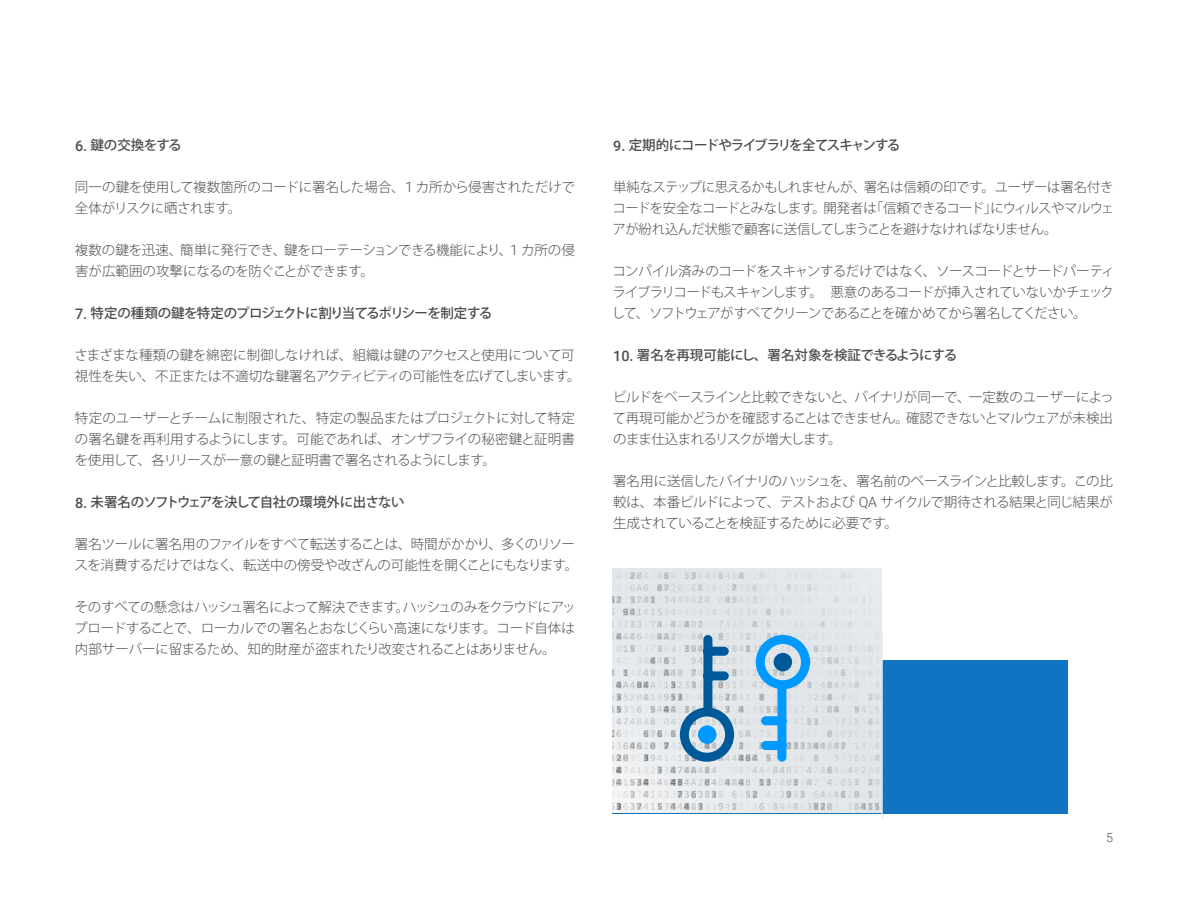
<style>
.page{position:relative;width:1188px;height:918px;background:#fff}
.page>*{position:absolute;margin:0;border:0;box-sizing:border-box;transform-origin:0 0}
.t1{font:300 13.5px/21px "Koz Go Pro";letter-spacing:-.03em;color:#4c4c4d;text-align:justify}
.t2{font:500 13.5px "Koz Go Pro";letter-spacing:-.05em;color:#4c4c4d}
.t3{font:500 13.5px "Koz Go Pro";letter-spacing:-.09em;color:#4c4c4d}
.t4{font:500 13.5px "Koz Go Pro";letter-spacing:-.025em;color:#4c4c4d}
.t5{font:300 12.6px "Roboto";color:#4c4c4d}
.s1{font-family:"Roboto";font-size:14.4px}
.s2{font-family:"Roboto";font-size:14.1px}
</style>
<div class="page">
<div style="left:613px;top:661px;width:455px;height:153px;background:#1074c3"></div>
<img style="left:613px;top:568px;width:269px;height:245px">
<svg style="left:756px;top:635px;width:54px;height:127px;background:#8dc5ea"></svg>
<svg style="left:680px;top:635px;width:54px;height:127px;background:#8db2cc"></svg>
<p class="t4" style="left:75px;top:137px;width:108px"><span class="s1">6.</span> 鍵の交換をする</p>
<p class="t1" style="left:75px;top:177px;width:501px">同一の鍵を使用して複数箇所のコードに署名した場合、<span class="s2">1</span> カ所から侵害されただけで全体がリスクに晒されます。</p>
<p class="t1" style="left:75px;top:240px;width:501px">複数の鍵を迅速、簡単に発行でき、鍵をローテーションできる機能により、<span class="s2">1</span> カ所の侵害が広範囲の攻撃になるのを防ぐことができます。</p>
<p class="t2" style="left:75px;top:305px;width:419px"><span class="s1">7.</span> 特定の種類の鍵を特定のプロジェクトに割り当てるポリシーを制定する</p>
<p class="t1" style="left:75px;top:345px;width:508px">さまざまな種類の鍵を綿密に制御しなければ、組織は鍵のアクセスと使用について可視性を失い、不正または不適切な鍵署名アクティビティの可能性を広げてしまいます。</p>
<p class="t1" style="left:75px;top:408px;width:502px">特定のユーザーとチームに制限された、特定の製品またはプロジェクトに対して特定の署名鍵を再利用するようにします。可能であれば、オンザフライの秘密鍵と証明書を使用して、各リリースが一意の鍵と証明書で署名されるようにします。</p>
<p class="t2" style="left:75px;top:494px;width:331px"><span class="s1">8.</span> 未署名のソフトウェアを決して自社の環境外に出さない</p>
<p class="t1" style="left:74px;top:534px;width:505px">署名ツールに署名用のファイルをすべて転送することは、時間がかかり、多くのリソースを消費するだけではなく、転送中の傍受や改ざんの可能性を開くことにもなります。</p>
<p class="t1" style="left:74px;top:597px;width:503px">そのすべての懸念はハッシュ署名によって解決できます。ハッシュのみをクラウドにアップロードすることで、ローカルでの署名とおなじくらい高速になります。コード自体は内部サーバーに留まるため、知的財産が盗まれたり改変されることはありません。</p>
<p class="t3" style="left:613px;top:137px;width:289px"><span class="s1">9.</span> 定期的にコードやライブラリを全てスキャンする</p>
<p class="t1" style="left:613px;top:177px;width:503px">単純なステップに思えるかもしれませんが、署名は信頼の印です。ユーザーは署名付きコードを安全なコードとみなします。開発者は「信頼できるコード」にウィルスやマルウェアが紛れ込んだ状態で顧客に送信してしまうことを避けなければなりません。</p>
<p class="t1" style="left:612px;top:261px;width:504px">コンパイル済みのコードをスキャンするだけではなく、ソースコードとサードパーティライブラリコードもスキャンします。 悪意のあるコードが挿入されていないかチェックして、ソフトウェアがすべてクリーンであることを確かめてから署名してください。</p>
<p class="t2" style="left:613px;top:347px;width:346px"><span class="s1">10.</span> 署名を再現可能にし、署名対象を検証できるようにする</p>
<p class="t1" style="left:613px;top:387px;width:502px">ビルドをベースラインと比較できないと、バイナリが同一で、一定数のユーザーによって再現可能かどうかを確認することはできません。確認できないとマルウェアが未検出のまま仕込まれるリスクが増大します。</p>
<p class="t1" style="left:613px;top:471px;width:501px">署名用に送信したバイナリのハッシュを、署名前のベースラインと比較します。この比較は、本番ビルドによって、テストおよび <span class="s2">QA</span> サイクルで期待される結果と同じ結果が生成されていることを検証するために必要です。</p>
<p class="t5" style="left:1106px;top:829px;width:8px">5</p>
</div>
